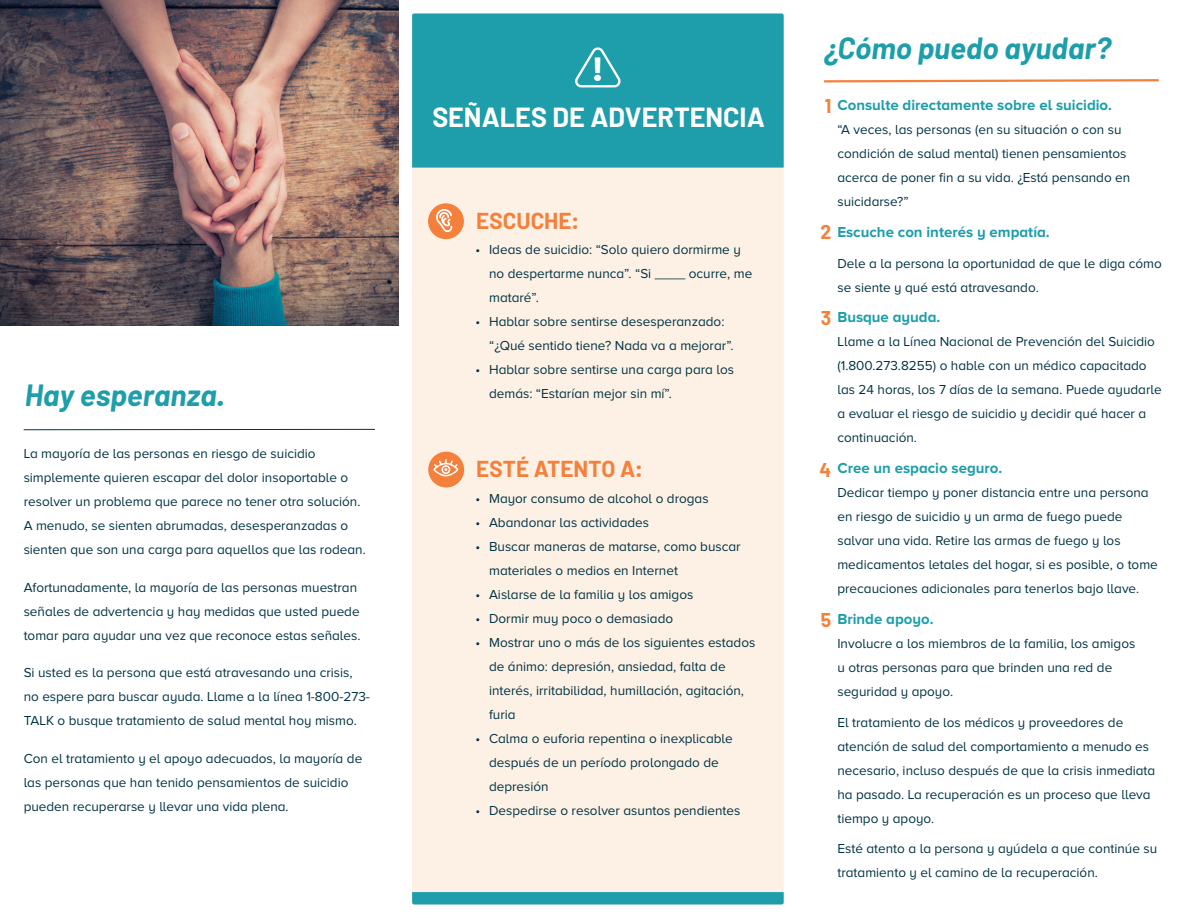
<style>
.page{position:relative;width:1189px;height:918px;background:#fff}
.page>*{position:absolute;margin:0;border:0;box-sizing:border-box;transform-origin:0 0}
.t1{font:800 33.45px "Barlow";color:#fff}
.t2{font:italic 700 30px "Barlow";letter-spacing:.005em;color:#1d9eaa}
.t3{font:700 27px "Barlow";color:#fff}
.t4{font:700 22.5px "Barlow";color:#f4803b}
.t5{font:700 19.5px "Barlow";color:#f4803b}
.t6{font:700 15px "Proxima Nova A";color:#1d9eaa}
.t7{font:13.5px/24px "Proxima Nova A";color:#003343}
</style>
<div class="page">
<img style="left:0;top:0;width:398px;height:325px">
<hr style="left:24px;top:429px;width:351px;height:1px;background:#003343">
<div style="left:412px;top:14px;width:371px;height:891px;background:#fdf0e4;border-radius:2px"></div>
<div style="left:412px;top:14px;width:371px;height:154px;background:#1d9eaa"></div>
<svg style="left:412px;top:892px;width:371px;height:12px;background:#1e9eaa"></svg>
<svg style="left:573px;top:45px;width:50px;height:44px;background:#3cabb5"></svg>
<div style="left:428px;top:203px;width:36px;height:36px;background:#f4803b;border-radius:50%"></div>
<div style="left:428px;top:452px;width:36px;height:35px;background:#f4803b;border-radius:50%"></div>
<svg style="left:824px;top:79px;width:335px;height:4px"></svg>
<svg style="left:436px;top:209px;width:17px;height:24px"></svg>
<svg style="left:433px;top:459px;width:26px;height:17px"></svg>
<p class="t2" style="left:25px;top:377px;width:201px">Hay esperanza.</p>
<p class="t7" style="left:24px;top:442px;width:343px">La mayoría de las personas en riesgo de suicidio simplemente quieren escapar del dolor insoportable o resolver un problema que parece no tener otra solución.<br>A menudo, se sienten abrumadas, desesperanzadas o sienten que son una carga para aquellos que las rodean.</p>
<p class="t7" style="left:24px;top:575px;width:338px">Afortunadamente, la mayoría de las personas muestran señales de advertencia y hay medidas que usted puede tomar para ayudar una vez que reconoce estas señales.</p>
<p class="t7" style="left:24px;top:661px;width:347px">Si usted es la persona que está atravesando una crisis, no espere para buscar ayuda. Llame a la línea 1-800-273-<br>TALK o busque tratamiento de salud mental hoy mismo.</p>
<p class="t7" style="left:24px;top:746px;width:340px">Con el tratamiento y el apoyo adecuados, la mayoría de las personas que han tenido pensamientos de suicidio pueden recuperarse y llevar una vida plena.</p>
<p class="t1" style="left:591px;top:49px;width:13px">!</p>
<p class="t3" style="left:432px;top:101px;width:334px">SEÑALES DE ADVERTENCIA</p>
<p class="t4" style="left:476px;top:207px;width:104px">ESCUCHE:</p>
<p class="t7" style="left:489px;top:237px;width:265px;text-indent:-14px">• Ideas de suicidio: “Solo quiero dormirme y no despertarme nunca”. “Si ____ ocurre, me mataré”.</p>
<p class="t7" style="left:489px;top:309px;width:246px;text-indent:-14px">• Hablar sobre sentirse desesperanzado: “¿Qué sentido tiene? Nada va a mejorar”.</p>
<p class="t7" style="left:489px;top:357px;width:246px;text-indent:-14px">• Hablar sobre sentirse una carga para los demás: “Estarían mejor sin mí”.</p>
<p class="t4" style="left:476px;top:455px;width:168px">ESTÉ ATENTO A:</p>
<p class="t7" style="left:475px;top:486px;width:234px">• Mayor consumo de alcohol o drogas</p>
<p class="t7" style="left:475px;top:510px;width:175px">• Abandonar las actividades</p>
<p class="t7" style="left:489px;top:534px;width:253px;text-indent:-14px">• Buscar maneras de matarse, como buscar materiales o medios en Internet</p>
<p class="t7" style="left:475px;top:582px;width:219px">• Aislarse de la familia y los amigos</p>
<p class="t7" style="left:475px;top:606px;width:199px">• Dormir muy poco o demasiado</p>
<p class="t7" style="left:489px;top:630px;width:268px;text-indent:-14px">• Mostrar uno o más de los siguientes estados de ánimo: depresión, ansiedad, falta de interés, irritabilidad, humillación, agitación, furia</p>
<p class="t7" style="left:489px;top:726px;width:245px;text-indent:-14px">• Calma o euforia repentina o inexplicable después de un período prolongado de depresión</p>
<p class="t7" style="left:475px;top:798px;width:266px">• Despedirse o resolver asuntos pendientes</p>
<p class="t2" style="left:823px;top:29px;width:288px">¿Cómo puedo ayudar?</p>
<p class="t6" style="left:837px;top:97px;width:276px">Consulte directamente sobre el suicidio.</p>
<p class="t7" style="left:837px;top:117px;width:294px">“A veces, las personas (en su situación o con su condición de salud mental) tienen pensamientos acerca de poner fin a su vida. ¿Está pensando en suicidarse?”</p>
<p class="t6" style="left:837px;top:223px;width:214px">Escuche con interés y empatía.</p>
<p class="t7" style="left:837px;top:251px;width:326px">Dele a la persona la oportunidad de que le diga cómo se siente y qué está atravesando.</p>
<p class="t6" style="left:837px;top:309px;width:104px">Busque ayuda.</p>
<p class="t7" style="left:837px;top:330px;width:326px">Llame a la Línea Nacional de Prevención del Suicidio (1.800.273.8255) o hable con un médico capacitado las 24 horas, los 7 días de la semana. Puede ayudarle a evaluar el riesgo de suicidio y decidir qué hacer a continuación.</p>
<p class="t6" style="left:837px;top:460px;width:166px">Cree un espacio seguro.</p>
<p class="t7" style="left:837px;top:480px;width:322px">Dedicar tiempo y poner distancia entre una persona en riesgo de suicidio y un arma de fuego puede salvar una vida. Retire las armas de fuego y los medicamentos letales del hogar, si es posible, o tome precauciones adicionales para tenerlos bajo llave.</p>
<p class="t6" style="left:837px;top:610px;width:98px">Brinde apoyo.</p>
<p class="t7" style="left:837px;top:631px;width:299px">Involucre a los miembros de la familia, los amigos u otras personas para que brinden una red de seguridad y apoyo.</p>
<p class="t7" style="left:837px;top:710px;width:319px">El tratamiento de los médicos y proveedores de atención de salud del comportamiento a menudo es necesario, incluso después de que la crisis inmediata ha pasado. La recuperación es un proceso que lleva tiempo y apoyo.</p>
<p class="t7" style="left:837px;top:837px;width:321px">Esté atento a la persona y ayúdela a que continúe su tratamiento y el camino de la recuperación.</p>
<p class="t5" style="left:824px;top:94px;width:8px">1</p>
<p class="t5" style="left:820px;top:220px;width:12px">2</p>
<p class="t5" style="left:820px;top:306px;width:12px">3</p>
<p class="t5" style="left:819px;top:457px;width:13px">4</p>
<p class="t5" style="left:820px;top:608px;width:12px">5</p>
</div>
